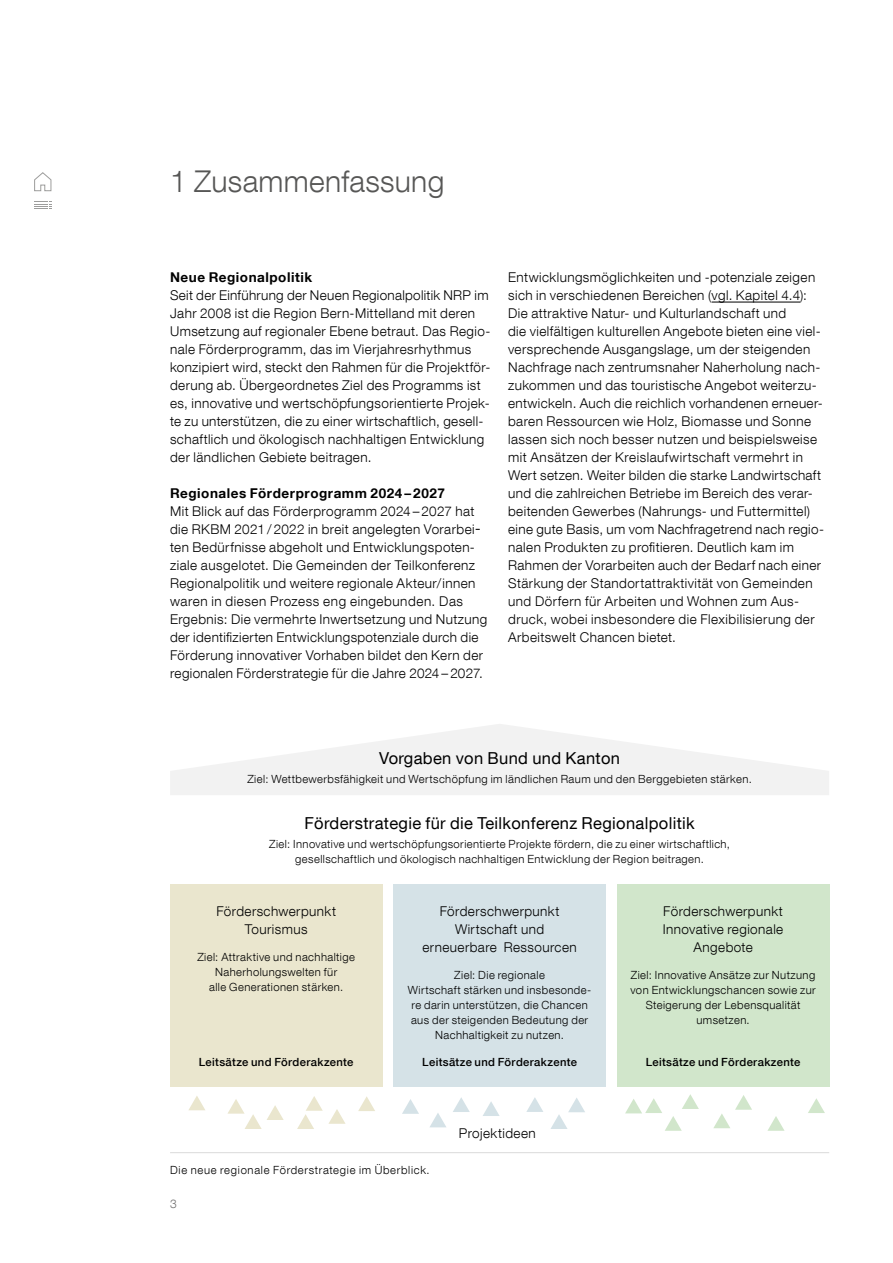
<style>
.page{position:relative;width:893px;height:1263px;background:#fff}
.page>*{position:absolute;margin:0;border:0;box-sizing:border-box;transform-origin:0 0}
.t1{font:300 30px "Helvetica Neue LT Com";letter-spacing:.01em;color:#575756}
.t2{font:16.5px "Helvetica Neue LT Com";letter-spacing:.02em;color:#000}
.t3{font:300 13.5px/18px "Helvetica Neue LT Com";letter-spacing:.03em;color:#000}
.t4{font:700 13.5px "Helvetica Neue LT Com";letter-spacing:.04em;color:#000}
.t5{font:300 12px "Helvetica Neue LT Com";color:#706f6f}
.t6{font:300 11.25px/15px "Helvetica Neue LT Com";letter-spacing:.04em;color:#000;text-align:center}
.t7{font:500 11.25px "Helvetica Neue LT Com";letter-spacing:.03em;color:#000}
.t8{font:300 11.25px "Helvetica Neue LT Com";letter-spacing:.065em;color:#000}
</style>
<div class="page">
<svg style="left:170px;top:724px;width:659px;height:71px;fill:#f2f2f2"></svg>
<div style="left:170px;top:885px;width:212px;height:202px;background:#eae6ce"></div>
<div style="left:394px;top:885px;width:212px;height:202px;background:#d5e2e7"></div>
<div style="left:617px;top:885px;width:212px;height:202px;background:#d1e6cb"></div>
<svg style="left:402px;top:1099px;width:17px;height:15px"></svg>
<svg style="left:430px;top:1113px;width:16px;height:14px"></svg>
<svg style="left:189px;top:1096px;width:16px;height:14px"></svg>
<svg style="left:453px;top:1097px;width:17px;height:15px"></svg>
<svg style="left:808px;top:1098px;width:17px;height:15px"></svg>
<svg style="left:483px;top:1101px;width:17px;height:15px"></svg>
<svg style="left:227px;top:1099px;width:57px;height:30px"></svg>
<svg style="left:625px;top:1094px;width:74px;height:37px"></svg>
<svg style="left:713px;top:1095px;width:39px;height:33px"></svg>
<svg style="left:551px;top:1098px;width:34px;height:31px"></svg>
<svg style="left:767px;top:1116px;width:17px;height:15px"></svg>
<svg style="left:526px;top:1097px;width:17px;height:15px"></svg>
<svg style="left:358px;top:1096px;width:17px;height:15px"></svg>
<svg style="left:297px;top:1096px;width:49px;height:33px"></svg>
<hr style="left:170px;top:1152px;width:659px;height:1px;background:#dadada">
<hr style="left:712px;top:302px;width:88px;height:1px;background:#000">
<svg style="left:34px;top:172px;width:18px;height:19px"></svg>
<svg style="left:34px;top:201px;width:17px;height:8px"></svg>
<h1 class="t1" style="left:170px;top:162px;width:276px">1 Zusammenfassung</h1>
<p class="t4" style="left:170px;top:268px;width:144px">Neue Regionalpolitik</p>
<p class="t3" style="left:170px;top:286px;width:322px">Seit der Einführung der Neuen Regionalpolitik NRP im Jahr 2008 ist die Region Bern-Mittelland mit deren Umsetzung auf regionaler Ebene betraut. Das Regio&shy;nale Förderprogramm, das im Vierjahresrhythmus konzipiert wird, steckt den Rahmen für die Projektför&shy;derung ab. Übergeordnetes Ziel des Programms ist es, innovative und wertschöpfungsorientierte Projek&shy;te zu unterstützen, die zu einer wirtschaftlich, gesell&shy;schaftlich und ökologisch nachhaltigen Entwicklung der ländlichen Gebiete beitragen.</p>
<p class="t4" style="left:170px;top:484px;width:276px">Regionales Förderprogramm 2024 –2027</p>
<p class="t3" style="left:170px;top:502px;width:319px">Mit Blick auf das Förderprogramm 2024 –2027 hat die RKBM 2021 / 2022 in breit angelegten Vorarbei&shy;ten Bedürfnisse abgeholt und Entwicklungspoten&shy;ziale ausgelotet. Die Gemeinden der Teilkonferenz Regionalpolitik und weitere regionale Akteur/innen waren in diesen Prozess eng eingebunden. Das Ergebnis: Die vermehrte Inwertsetzung und Nutzung der identifizierten Entwicklungspotenziale durch die Förderung innovativer Vorhaben bildet den Kern der regionalen Förderstrategie für die Jahre 2024 – 2027.</p>
<p class="t3" style="left:508px;top:268px;width:317px">Entwicklungsmöglichkeiten und -potenziale zeigen sich in verschiedenen Bereichen (vgl. Kapitel 4.4):<br>Die attraktive Natur- und Kulturlandschaft und<br>die vielfältigen kulturellen Angebote bieten eine viel&shy;versprechende Ausgangslage, um der steigenden Nachfrage nach zentrumsnaher Naherholung nach&shy;zukommen und das touristische Angebot weiterzu&shy;entwickeln. Auch die reichlich vorhandenen erneuer&shy;baren Ressourcen wie Holz, Biomasse und Sonne lassen sich noch besser nutzen und beispielsweise mit Ansätzen der Kreislaufwirtschaft vermehrt in Wert setzen. Weiter bilden die starke Landwirtschaft und die zahlreichen Betriebe im Bereich des verar&shy;beitenden Gewerbes (Nahrungs- und Futtermittel) eine gute Basis, um vom Nachfragetrend nach regio&shy;nalen Produkten zu profitieren. Deutlich kam im Rahmen der Vorarbeiten auch der Bedarf nach einer Stärkung der Standortattraktivität von Gemeinden und Dörfern für Arbeiten und Wohnen zum Aus&shy;druck, wobei insbesondere die Flexibilisierung der Arbeitswelt Chancen bietet.</p>
<p class="t2" style="left:379px;top:747px;width:242px">Vorgaben von Bund und Kanton</p>
<p class="t6" style="left:247px;top:771px;width:506px">Ziel: Wettbewerbsfähigkeit und Wertschöpfung im ländlichen Raum und den Berggebieten stärken.</p>
<p class="t2" style="left:304px;top:812px;width:392px">Förderstrategie für die Teilkonferenz Regionalpolitik</p>
<p class="t6" style="left:269px;top:836px;width:462px">Ziel: Innovative und wertschöpfungsorientierte Projekte fördern, die zu einer wirtschaftlich, gesellschaftlich und ökologisch nachhaltigen Entwicklung der Region beitragen.</p>
<p class="t3" style="left:216px;top:902px;width:121px;text-align:center">Förderschwerpunkt<br>Tourismus</p>
<p class="t6" style="left:197px;top:949px;width:159px">Ziel: Attraktive und nachhaltige<br>Naherholungswelten für<br>alle Generationen stärken.</p>
<p class="t7" style="left:199px;top:1055px;width:156px">Leitsätze und Förderakzente</p>
<p class="t3" style="left:422px;top:902px;width:156px;text-align:center">Förderschwerpunkt<br>Wirtschaft und erneuerbare Ressourcen</p>
<p class="t6" style="left:408px;top:967px;width:185px">Ziel: Die regionale<br>Wirtschaft stärken und insbesonde&shy;re darin unterstützen, die Chancen aus der steigenden Bedeutung der<br>Nachhaltigkeit zu nutzen.</p>
<p class="t7" style="left:422px;top:1055px;width:156px">Leitsätze und Förderakzente</p>
<p class="t3" style="left:459px;top:1123px;width:78px">Projektideen</p>
<p class="t8" style="left:170px;top:1163px;width:261px">Die neue regionale Förderstrategie im Überblick.</p>
<p class="t5" style="left:170px;top:1196px;width:8px">3</p>
<p class="t3" style="left:663px;top:902px;width:122px;text-align:center">Förderschwerpunkt<br>Innovative regionale<br>Angebote</p>
<p class="t6" style="left:630px;top:967px;width:187px">Ziel: Innovative Ansätze zur Nutzung von Entwicklungschancen sowie zur<br>Steigerung der Lebensqualität umsetzen.</p>
<p class="t7" style="left:646px;top:1055px;width:156px">Leitsätze und Förderakzente</p>
</div>
